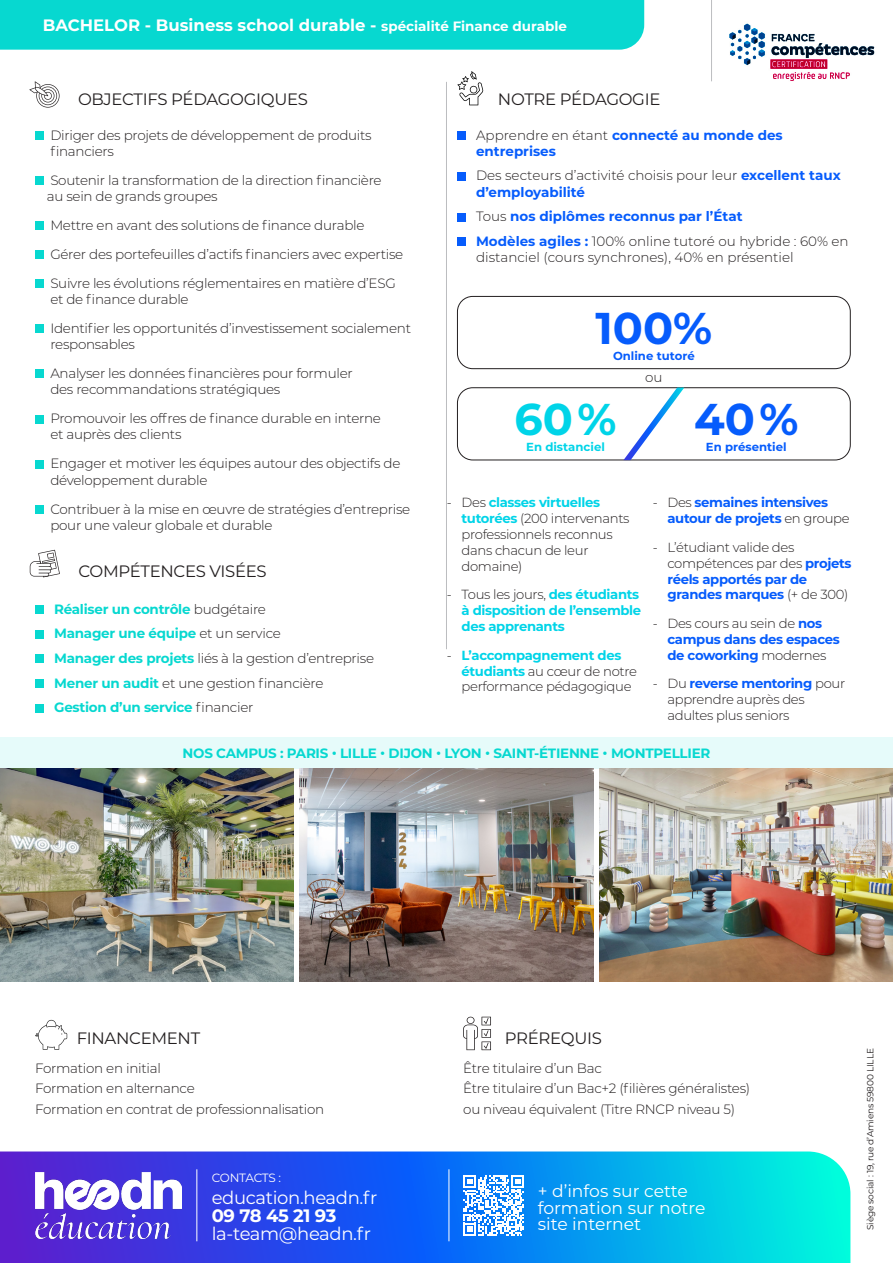
<style>
.page{position:relative;width:893px;height:1263px;background:#fff}
.page>*{position:absolute;margin:0;border:0;box-sizing:border-box;transform-origin:0 0}
.t1{font:700 44.55px "Montserrat";color:#065cfc}
.t2{font:700 44.55px "Montserrat";color:#00d4e8}
.t3{font:18px/18px "Montserrat";letter-spacing:-.02em;color:#fff}
.t4{font:17.1px/16.2px "Montserrat";color:#fff}
.t5{font:16.5px "Montserrat";letter-spacing:-.02em;color:#231f20}
.t6{font:700 16.5px "Montserrat";color:#fff}
.t7{font:300 13.5px/16.2px "Montserrat";letter-spacing:-.02em;color:#231f20}
.t8{font:300 13.5px/16.2px "Montserrat";color:#231f20}
.t9{font:700 13.5px "Montserrat";letter-spacing:-.02em;color:#07d8d0}
.t10{font:700 13.5px/16.2px "Montserrat";color:#065cfc}
.t11{font:300 13.2px/15.9px "Montserrat";letter-spacing:-.025em;color:#231f20}
.t12{font:700 13.2px/15.9px "Montserrat";letter-spacing:-.025em;color:#065cfc}
.t13{font:700 13.2px/15.9px "Montserrat";letter-spacing:-.025em;color:#00d4e8}
.t14{font:12px "Montserrat";letter-spacing:-.03em;color:#fff}
.t15{font:700 11.7px "Montserrat";color:#065cfc}
.t16{font:700 11.7px "Montserrat";color:#00d4e8}
.t17{font:9px "Montserrat";letter-spacing:-.02em;color:#231f20}
.s1{font-size:13.5px}
.s2{font-weight:300;color:#231f20}
.s3{font-weight:700;color:#065cfc}
.s4{font-weight:700;color:#00d4e8}
.s5{font-weight:700;color:#07d8d0}
.s6{font-weight:700}
</style>
<div class="page">
<div style="left:0;top:0;width:644px;height:50px;background:#07d8d0"></div>
<img style="left:729px;top:23px;width:146px;height:58px">
<hr style="left:711px;top:0;width:1px;height:81px;background:#bcbdc0">
<div style="left:0;top:737px;width:893px;height:31px;background:#e6fbfa"></div>
<svg style="left:30px;top:550px;width:30px;height:27px"></svg>
<div style="left:35px;top:131px;width:9px;height:9px;background:#07d8d0"></div>
<div style="left:35px;top:176px;width:9px;height:9px;background:#07d8d0"></div>
<div style="left:35px;top:221px;width:9px;height:9px;background:#07d8d0"></div>
<div style="left:35px;top:250px;width:9px;height:9px;background:#07d8d0"></div>
<div style="left:35px;top:279px;width:9px;height:9px;background:#07d8d0"></div>
<div style="left:35px;top:324px;width:9px;height:9px;background:#07d8d0"></div>
<div style="left:35px;top:370px;width:9px;height:8px;background:#07d8d0"></div>
<div style="left:35px;top:415px;width:9px;height:8px;background:#07d8d0"></div>
<div style="left:35px;top:460px;width:9px;height:8px;background:#07d8d0"></div>
<div style="left:35px;top:505px;width:9px;height:9px;background:#07d8d0"></div>
<hr style="left:446px;top:82px;width:1px;height:567px;background:#bcbdc0">
<svg style="left:29px;top:81px;width:31px;height:27px"></svg>
<div style="left:35px;top:605px;width:9px;height:9px;background:#07d8d0"></div>
<div style="left:35px;top:630px;width:9px;height:8px;background:#07d8d0"></div>
<div style="left:35px;top:654px;width:9px;height:9px;background:#07d8d0"></div>
<div style="left:35px;top:679px;width:9px;height:9px;background:#07d8d0"></div>
<div style="left:35px;top:704px;width:9px;height:8px;background:#07d8d0"></div>
<img style="left:0;top:769px;width:293px;height:212px">
<img style="left:600px;top:768px;width:293px;height:213px">
<svg style="left:35px;top:1020px;width:32px;height:30px"></svg>
<svg style="left:463px;top:1017px;width:28px;height:33px"></svg>
<img style="left:300px;top:768px;width:293px;height:213px">
<svg style="left:0;top:1151px;width:850px;height:112px;background:#1780e9"></svg>
<img style="left:35px;top:1172px;width:147px;height:66px">
<hr style="left:197px;top:1169px;width:1px;height:72px;background:#fff">
<hr style="left:449px;top:1169px;width:1px;height:72px;background:#fff">
<svg style="left:463px;top:1175px;width:61px;height:61px"></svg>
<div style="left:457px;top:296px;width:393px;height:73px;border:1px solid #231f20;border-radius:15px"></div>
<div style="left:457px;top:388px;width:393px;height:72px;border:1px solid #231f20;border-radius:15px"></div>
<svg style="left:457px;top:71px;width:26px;height:34px"></svg>
<div style="left:457px;top:131px;width:9px;height:9px;background:#065cfc"></div>
<div style="left:457px;top:172px;width:9px;height:8px;background:#065cfc"></div>
<div style="left:457px;top:213px;width:9px;height:8px;background:#065cfc"></div>
<div style="left:457px;top:238px;width:9px;height:8px;background:#065cfc"></div>
<svg style="left:623px;top:388px;width:61px;height:72px"></svg>
<p class="t6" style="left:43px;top:13px;width:526px">BACHELOR - Business school durable - <span class="s1">spécialité Finance durable</span></p>
<p class="t5" style="left:498px;top:88px;width:164px">NOTRE PÉDAGOGIE</p>
<p class="t10" style="left:476px;top:126px;width:308px"><span class="s2">Apprendre en étant</span> connecté au monde des entreprises</p>
<p class="t8" style="left:476px;top:167px;width:366px">Des secteurs d’activité choisis pour leur <span class="s3">excellent taux d’employabilité</span></p>
<p class="t10" style="left:476px;top:208px;width:268px"><span class="s2">Tous</span> nos diplômes reconnus par l’État</p>
<p class="t8" style="left:476px;top:233px;width:374px"><span class="s3">Modèles agiles :</span> 100% online tutoré ou hybride : 60% en distanciel (cours synchrones), 40% en présentiel</p>
<p class="t5" style="left:78px;top:88px;width:231px">OBJECTIFS PÉDAGOGIQUES</p>
<p class="t7" style="left:50px;top:126px;width:323px">Diriger des projets de développement de produits financiers</p>
<p class="t7" style="left:47px;top:171px;width:336px">Soutenir la transformation de la direction financière au sein de grands groupes</p>
<p class="t7" style="left:50px;top:217px;width:316px">Mettre en avant des solutions de finance durable</p>
<p class="t7" style="left:50px;top:245px;width:354px">Gérer des portefeuilles d’actifs financiers avec expertise</p>
<p class="t7" style="left:50px;top:274px;width:347px">Suivre les évolutions réglementaires en matière d’ESG et de finance durable</p>
<p class="t7" style="left:50px;top:320px;width:362px">Identifier les opportunités d’investissement socialement responsables</p>
<p class="t7" style="left:50px;top:365px;width:304px">Analyser les données financières pour formuler des recommandations stratégiques</p>
<p class="t7" style="left:50px;top:410px;width:332px">Promouvoir les offres de finance durable en interne et auprès des clients</p>
<p class="t7" style="left:50px;top:455px;width:352px">Engager et motiver les équipes autour des objectifs de développement durable</p>
<p class="t7" style="left:50px;top:500px;width:361px">Contribuer à la mise en œuvre de stratégies d’entreprise pour une valeur globale et durable</p>
<p class="t1" style="left:595px;top:296px;width:118px">100%</p>
<p class="t15" style="left:613px;top:347px;width:83px">Online tutoré</p>
<p class="t7" style="left:645px;top:368px;width:19px">ou</p>
<p class="t2" style="left:514px;top:387px;width:104px">60 %</p>
<p class="t16" style="left:526px;top:438px;width:80px">En distanciel</p>
<p class="t1" style="left:694px;top:387px;width:106px">40 %</p>
<p class="t15" style="left:706px;top:438px;width:82px">En présentiel</p>
<p class="t11" style="left:462px;top:494px;width:170px;text-indent:-15px">- Des <span class="s4">classes virtuelles tutorées</span> (200 intervenants professionnels reconnus dans chacun de leur domaine)</p>
<p class="t13" style="left:462px;top:586px;width:181px;text-indent:-15px"><span class="s2">- Tous les jours,</span> des étudiants à disposition de l’ensemble des apprenants</p>
<p class="t11" style="left:462px;top:647px;width:177px;text-indent:-15px">- <span class="s4">L’accompagnement des étudiants</span> au cœur de notre performance pédagogique</p>
<p class="t12" style="left:667px;top:494px;width:184px;text-indent:-15px"><span class="s2">- Des</span> semaines intensives autour de projets <span class="s2">en groupe</span></p>
<p class="t11" style="left:667px;top:539px;width:186px;text-indent:-15px">- L’étudiant valide des compétences par des <span class="s3">projets réels apportés par de grandes marques</span> (+ de 300)</p>
<p class="t12" style="left:667px;top:615px;width:174px;text-indent:-15px"><span class="s2">- Des cours au sein de</span> nos campus dans des espaces de coworking <span class="s2">modernes</span></p>
<p class="t11" style="left:667px;top:675px;width:179px;text-indent:-15px">- Du <span class="s3">reverse mentoring</span> pour apprendre auprès des adultes plus seniors</p>
<p class="t5" style="left:78px;top:560px;width:190px">COMPÉTENCES VISÉES</p>
<p class="t9" style="left:54px;top:599px;width:213px">Réaliser un contrôle <span class="s2">budgétaire</span></p>
<p class="t9" style="left:54px;top:624px;width:228px">Manager une équipe <span class="s2">et un service</span></p>
<p class="t7" style="left:54px;top:650px;width:321px"><span class="s5">Manager des projets</span> liés à la gestion d’entreprise</p>
<p class="t7" style="left:54px;top:674px;width:271px"><span class="s5">Mener un audit</span> et une gestion financière</p>
<p class="t9" style="left:54px;top:698px;width:201px">Gestion d’un service <span class="s2">financier</span></p>
<p class="t9" style="left:183px;top:744px;width:529px">NOS CAMPUS : PARIS • LILLE • DIJON • LYON • SAINT-ÉTIENNE • MONTPELLIER</p>
<p class="t5" style="left:77px;top:1027px;width:125px">FINANCEMENT</p>
<p class="t7" style="left:35px;top:1059px;width:127px">Formation en initial</p>
<p class="t7" style="left:35px;top:1080px;width:161px">Formation en alternance</p>
<p class="t7" style="left:35px;top:1100px;width:291px">Formation en contrat de professionnalisation</p>
<p class="t14" style="left:212px;top:1170px;width:71px">CONTACTS :</p>
<p class="t3" style="left:212px;top:1188px;width:167px">education.headn.fr<br><span class="s6">09 78 45 21 93</span></p>
<p class="t3" style="left:212px;top:1224px;width:161px">la-team@headn.fr</p>
<p class="t5" style="left:505px;top:1027px;width:98px">PRÉREQUIS</p>
<p class="t7" style="left:463px;top:1059px;width:140px">Être titulaire d’un Bac</p>
<p class="t7" style="left:463px;top:1080px;width:289px">Être titulaire d’un Bac+2 (filières généralistes)</p>
<p class="t7" style="left:463px;top:1100px;width:273px">ou niveau équivalent (Titre RNCP niveau 5)</p>
<p class="t4" style="left:538px;top:1183px;width:169px">+ d’infos sur cette formation sur notre site internet</p>
<p class="t17" style="left:864px;top:1230px;width:183px;rotate:-90deg">Siège social : 19, rue d’Amiens 59800 LILLE</p>
</div>
